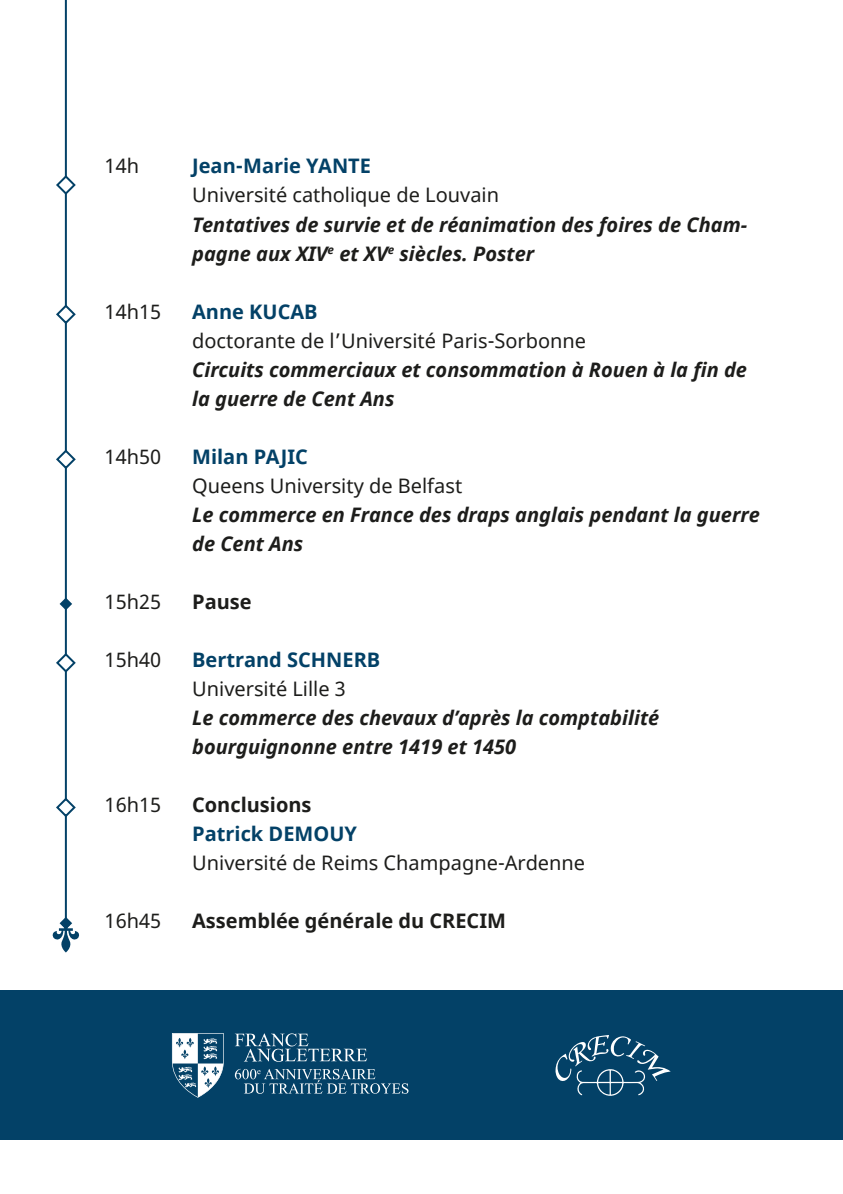
<style>
.page{position:relative;width:843px;height:1194px;background:#fff}
.page>*{position:absolute;margin:0;border:0;box-sizing:border-box;transform-origin:0 0}
.t1{font:italic 700 20px/29px "Noto Sans";color:#1d1d1b}
.t2{font:20px "Noto Sans";color:#1d1d1b}
.t3{font:700 20px "Noto Sans";color:#034167}
.t4{font:700 20px "Noto Sans";color:#1d1d1b}
</style>
<div class="page">
<div style="left:0;top:990px;width:843px;height:150px;background:#034167"></div>
<hr style="left:65px;top:0;width:2px;height:937px;background:#034167">
<svg style="left:56px;top:174px;width:20px;height:22px"></svg>
<svg style="left:56px;top:303px;width:20px;height:23px"></svg>
<svg style="left:56px;top:448px;width:20px;height:22px"></svg>
<svg style="left:56px;top:651px;width:20px;height:23px"></svg>
<svg style="left:56px;top:796px;width:20px;height:22px"></svg>
<svg style="left:60px;top:597px;width:12px;height:13px"></svg>
<svg style="left:52px;top:917px;width:28px;height:35px"></svg>
<svg style="left:555px;top:1035px;width:116px;height:61px"></svg>
<svg style="left:235px;top:1068px;width:173px;height:25px"></svg>
<svg style="left:235px;top:1033px;width:132px;height:28px"></svg>
<svg style="left:172px;top:1033px;width:52px;height:64px"></svg>
<p class="t2" style="left:105px;top:152px;width:36px">14h</p>
<p class="t2" style="left:105px;top:297px;width:58px">14h15</p>
<p class="t2" style="left:105px;top:442px;width:58px">14h50</p>
<p class="t2" style="left:105px;top:587px;width:58px">15h25</p>
<p class="t2" style="left:105px;top:645px;width:58px">15h40</p>
<p class="t2" style="left:105px;top:790px;width:58px">16h15</p>
<p class="t2" style="left:105px;top:906px;width:58px">16h45</p>
<p class="t3" style="left:192px;top:152px;width:180px">Jean-Marie YANTE</p>
<p class="t2" style="left:192px;top:181px;width:308px">Université catholique de Louvain</p>
<p class="t1" style="left:192px;top:209px;width:557px">Tentatives de survie et de réanimation des foires de Cham&shy;pagne aux XIV<sup>e</sup> et XV<sup>e</sup> siècles. Poster</p>
<p class="t3" style="left:192px;top:297px;width:127px">Anne KUCAB</p>
<p class="t2" style="left:192px;top:326px;width:395px">doctorante de l’Université Paris-Sorbonne</p>
<p class="t1" style="left:192px;top:354px;width:556px">Circuits commerciaux et consommation à Rouen à la fin de la guerre de Cent Ans</p>
<p class="t3" style="left:192px;top:442px;width:117px">Milan PAJIC</p>
<p class="t2" style="left:192px;top:471px;width:272px">Queens University de Belfast</p>
<p class="t1" style="left:192px;top:499px;width:569px">Le commerce en France des draps anglais pendant la guerre de Cent Ans</p>
<p class="t4" style="left:192px;top:587px;width:61px">Pause</p>
<p class="t3" style="left:192px;top:645px;width:190px">Bertrand SCHNERB</p>
<p class="t2" style="left:192px;top:674px;width:155px">Université Lille 3</p>
<p class="t1" style="left:192px;top:702px;width:469px">Le commerce des chevaux d’après la comptabilité bourguignonne entre 1419 et 1450</p>
<p class="t4" style="left:192px;top:790px;width:121px">Conclusions</p>
<p class="t3" style="left:192px;top:819px;width:166px">Patrick DEMOUY</p>
<p class="t2" style="left:192px;top:848px;width:395px">Université de Reims Champagne-Ardenne</p>
<p class="t4" style="left:192px;top:906px;width:315px">Assemblée générale du CRECIM</p>
</div>
